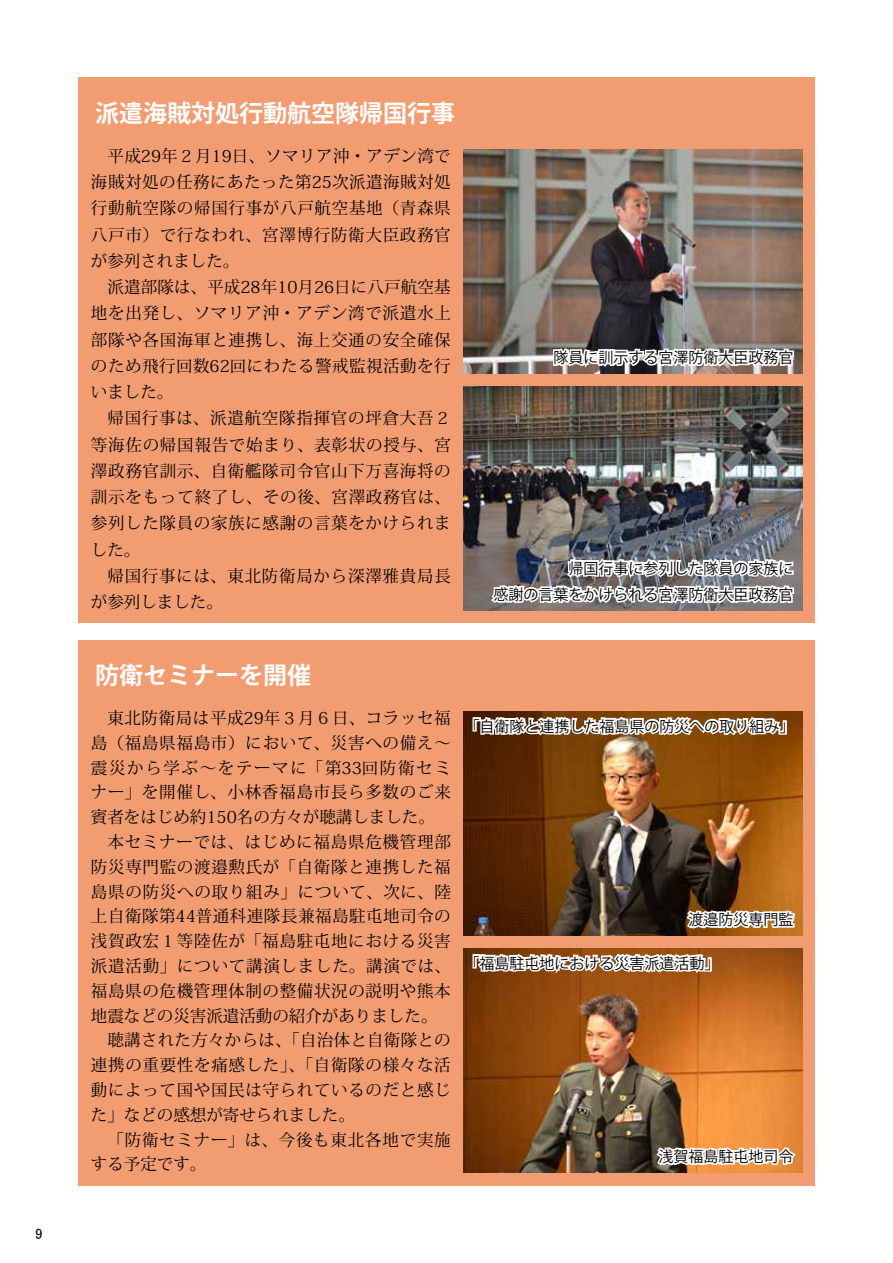
<style>
.page{position:relative;width:893px;height:1263px;background:#fff}
.page>*{position:absolute;margin:0;border:0;box-sizing:border-box;transform-origin:0 0}
.t1{font:700 24px "Koz Go Pro";color:#fff}
.t2{font:16.5px/26.2px "Koz Min Pro";letter-spacing:.04em;color:#000;text-align:justify}
.t3{font:16.5px "Koz Min Pro";color:#000}
.t4{font:16.5px "Koz Min Pro";letter-spacing:.1em;color:#000}
.t5{font:16.5px "Koz Min Pro";letter-spacing:.015em;color:#000}
.t6{font:15px/26.2px "Koz Go Pro";color:#000;text-align:right}
.t7{font:15px "MS P Gothic";color:#000}
</style>
<div class="page">
<div style="left:78px;top:78px;width:737px;height:545px;background:#f29c71"></div>
<img style="left:464px;top:386px;width:338px;height:224px">
<svg style="left:487px;top:525px;width:309px;height:83px;background:#96969a"></svg>
<img style="left:464px;top:149px;width:338px;height:224px">
<svg style="left:544px;top:288px;width:252px;height:85px;background:#887d79"></svg>
<div style="left:78px;top:640px;width:737px;height:545px;background:#f29c71"></div>
<img style="left:464px;top:948px;width:338px;height:224px">
<svg style="left:654px;top:1028px;width:145px;height:145px;background:#d88d4c"></svg>
<img style="left:464px;top:711px;width:338px;height:224px">
<svg style="left:471px;top:884px;width:325px;height:103px;background:#926542"></svg>
<svg style="left:471px;top:711px;width:317px;height:32px;background:#af9071"></svg>
<p class="t7" style="left:35px;top:1226px;width:9px">9</p>
<h1 class="t1" style="left:95px;top:97px;width:361px">派遣海賊対処行動航空隊帰国行事</h1>
<p class="t2" style="left:91px;top:142px;width:361px;text-indent:16px">平成29年２月19日、ソマリア沖・アデン湾で海賊対処の任務にあたった第25次派遣海賊対処行動航空隊の帰国行事が八戸航空基地（青森県八戸市）で行なわれ、宮澤博行防衛大臣政務官が参列されました。</p>
<p class="t2" style="left:91px;top:273px;width:361px;text-indent:16px">派遣部隊は、平成28年10月26日に八戸航空基地を出発し、ソマリア沖・アデン湾で派遣水上部隊や各国海軍と連携し、海上交通の安全確保のため飛行回数62回にわたる警戒監視活動を行いました。</p>
<p class="t2" style="left:91px;top:405px;width:361px;text-indent:16px">帰国行事は、派遣航空隊指揮官の坪倉大吾２等海佐の帰国報告で始まり、表彰状の授与、宮澤政務官訓示、自衛艦隊司令官山下万喜海将の訓示をもって終了し、その後、宮澤政務官は、参列した隊員の家族に感謝の言葉をかけられました。</p>
<p class="t2" style="left:91px;top:562px;width:361px;text-indent:16px">帰国行事には、東北防衛局から深澤雅貴局長が参列しました。</p>
<p class="t6" style="left:553px;top:345px;width:241px">隊員に訓示する宮澤防衛大臣政務官</p>
<p class="t6" style="left:493px;top:555px;width:301px">帰国行事に参列した隊員の家族に<br>感謝の言葉をかけられる宮澤防衛大臣政務官</p>
<h1 class="t1" style="left:95px;top:659px;width:217px">防衛セミナーを開催</h1>
<p class="t2" style="left:107px;top:704px;width:345px">東北防衛局は平成29年３月６日、コラッセ福</p>
<p class="t2" style="left:91px;top:729px;width:361px">島（福島県福島市）において、災害への備え~</p>
<p class="t4" style="left:91px;top:756px;width:361px">震災から学ぶ～をテーマに「第33回防衛セミ</p>
<p class="t2" style="left:91px;top:779px;width:361px">ナー」を開催し、小林香福島市長ら多数のご来</p>
<p class="t3" style="left:91px;top:805px;width:345px">賓者をはじめ約150名の方々が聴講しました。</p>
<p class="t2" style="left:107px;top:828px;width:345px">本セミナーでは、はじめに福島県危機管理部</p>
<p class="t2" style="left:91px;top:853px;width:361px">防災専門監の渡邉勲氏が「自衛隊と連携した福</p>
<p class="t2" style="left:91px;top:878px;width:361px">島県の防災への取り組み」について、次に、陸</p>
<p class="t2" style="left:91px;top:903px;width:361px">上自衛隊第44普通科連隊長兼福島駐屯地司令の</p>
<p class="t2" style="left:91px;top:927px;width:361px">浅賀政宏１等陸佐が「福島駐屯地における災害</p>
<p class="t2" style="left:91px;top:952px;width:361px">派遣活動」について講演しました。講演では、</p>
<p class="t2" style="left:91px;top:977px;width:361px">福島県の危機管理体制の整備状況の説明や熊本</p>
<p class="t3" style="left:91px;top:1004px;width:348px">地震などの災害派遣活動の紹介がありました。</p>
<p class="t5" style="left:107px;top:1029px;width:345px">聴講された方々からは、「自治体と自衛隊との</p>
<p class="t2" style="left:91px;top:1051px;width:361px">連携の重要性を痛感した」、「自衛隊の様々な活</p>
<p class="t2" style="left:91px;top:1076px;width:361px">動によって国や国民は守られているのだと感じ</p>
<p class="t3" style="left:91px;top:1103px;width:265px">た」などの感想が寄せられました。</p>
<p class="t2" style="left:107px;top:1126px;width:345px">「防衛セミナー」は、今後も東北各地で実施</p>
<p class="t2" style="left:91px;top:1150px;width:117px">する予定です。</p>
<p class="t6" style="left:465px;top:713px;width:332px">「自衛隊と連携した福島県の防災への取り組み「</p>
<p class="t6" style="left:688px;top:907px;width:107px">渡邉防災専門監</p>
<p class="t6" style="left:465px;top:950px;width:256px">「福島駐屯地における災害派遣活動「</p>
<p class="t6" style="left:658px;top:1144px;width:137px">浅賀福島駐屯地司令</p>
</div>
